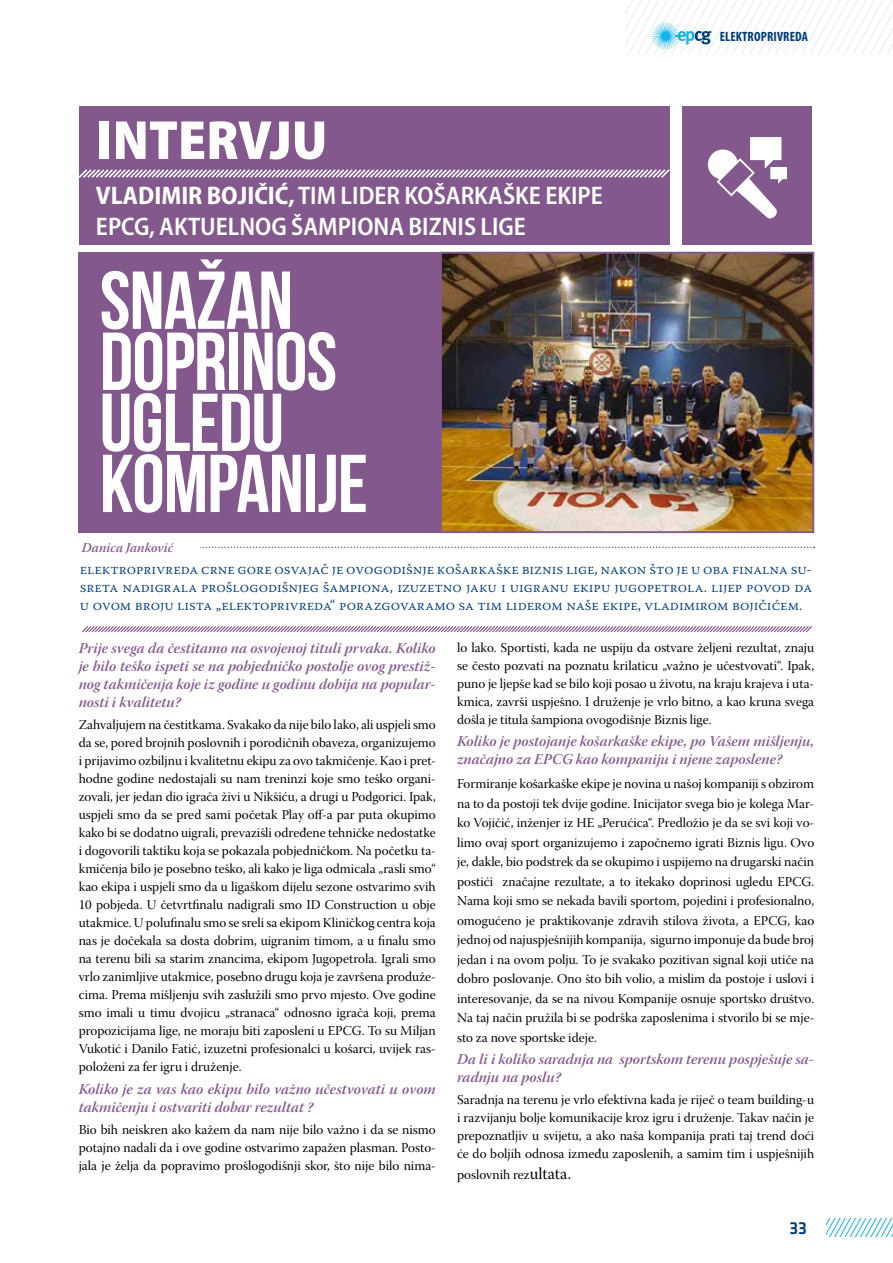
<style>
.page{position:relative;width:893px;height:1263px;background:#fff}
.page>*{position:absolute;margin:0;border:0;box-sizing:border-box;transform-origin:0 0}
.t1{font:700 81.9px/61.1px "Bebas Neue";letter-spacing:-.01em;color:#fff}
.t2{font:900 semi-condensed 55.5px "Myriad Pro";color:#fff}
.t3{font:600 semi-condensed 25.5px/30.6px "Myriad Pro";color:#fff}
.t4{font:500 18px "Klavika";color:#003d79}
.t5{font:15px/18px "Warnock Pro Semibold It Subh";color:#83598d}
.t6{font:300 15px/18px "Warnock Pro";color:#003d79;text-align:justify}
.t7{font:13.5px/18px "Warnock Pro Subh";color:#000;text-align:justify}
.t8{font:700 condensed 13.5px "Myriad Pro";letter-spacing:.01em;color:#003d79}
.t9{font:13.5px "Warnock Pro Semibold It Subh";color:#83598d}
.s1{font-weight:700}
.s2{font-size:16.5px}
</style>
<div class="page">
<svg style="left:625px;top:0;width:268px;height:54px"></svg>
<svg style="left:826px;top:1219px;width:67px;height:17px"></svg>
<div style="left:79px;top:253px;width:735px;height:280px;background:#83598d"></div>
<div style="left:79px;top:106px;width:591px;height:139px;background:#83598d"></div>
<svg style="left:79px;top:169px;width:591px;height:9px"></svg>
<svg style="left:200px;top:547px;width:614px;height:1px"></svg>
<div style="left:683px;top:106px;width:129px;height:139px;background:#83598d"></div>
<svg style="left:708px;top:137px;width:79px;height:82px"></svg>
<svg style="left:82px;top:626px;width:730px;height:7px"></svg>
<img style="left:443px;top:255px;width:368px;height:275px">
<div style="left:440px;top:252px;width:374px;height:281px;border:2px solid #83598d"></div>
<h2 class="t2" style="left:96px;top:109px;width:233px">INTERVJU</h2>
<h3 class="t3" style="left:96px;top:181px;width:508px"><span class="s1">VLADIMIR BOJIČIĆ,</span> TIM LIDER KOŠARKAŠKE EKIPE<br>EPCG, AKTUELNOG ŠAMPIONA BIZNIS LIGE</h3>
<h1 class="t1" style="left:100px;top:269px;width:270px">SNAŽAN<br>DOPRINOS<br>UGLEDU<br>KOMPANIJE</h1>
<p class="t9" style="left:82px;top:539px;width:93px">Danica Janković</p>
<p class="t8" style="left:720px;top:28px;width:90px">ELEKTROPRIVREDA</p>
<p class="t6" style="left:80px;top:560px;width:734px">Elektroprivreda Crne Gore osvajač je ovogodišnje košarkaške Biznis lige, nakon što je u oba finalna su&shy;sreta nadigrala prošlogodišnjeg šampiona, izuzetno jaku i uigranu ekipu Jugopetrola. Lijep povod da u ovom broju lista „Elektoprivreda“ porazgovaramo sa tim liderom naše ekipe, Vladimirom Bojičićem.</p>
<p class="t7" style="left:457px;top:640px;width:359px">lo lako. Sportisti, kada ne uspiju da ostvare željeni rezultat, znaju se često pozvati na poznatu krilaticu „važno je učestvovati“. Ipak, puno je ljepše kad se bilo koji posao u životu, na kraju krajeva i uta&shy;kmica, završi uspješno. I druženje je vrlo bitno, a kao kruna svega došla je titula šampiona ovogodišnje Biznis lige.</p>
<p class="t5" style="left:457px;top:732px;width:359px">Koliko je postojanje košarkaške ekipe, po Vašem mišljenju, značajno za EPCG kao kompaniju i njene zaposlene?</p>
<p class="t7" style="left:457px;top:775px;width:359px;line-height:19.5px">Formiranje košarkaške ekipe je novina u našoj kompaniji s obzirom na to da postoji tek dvije godine. Inicijator svega bio je kolega Mar&shy;ko Vojičić, inženjer iz HE „Perućica“. Predložio je da se svi koji vo&shy;limo ovaj sport organizujemo i započnemo igrati Biznis ligu. Ovo je, dakle, bio podstrek da se okupimo i uspijemo na drugarski način postići značajne rezultate, a to itekako doprinosi ugledu EPCG.<br>Nama koji smo se nekada bavili sportom, pojedini i profesionalno, omogućeno je praktikovanje zdravih stilova života, a EPCG, kao jednoj od najuspješnijih kompanija, sigurno imponuje da bude broj jedan i na ovom polju. To je svakako pozitivan signal koji utiče na dobro poslovanje. Ono što bih volio, a mislim da postoje i uslovi i interesovanje, da se na nivou Kompanije osnuje sportsko društvo.<br>Na taj način pružila bi se podrška zaposlenima i stvorilo bi se mje&shy;sto za nove sportske ideje.</p>
<p class="t5" style="left:457px;top:1050px;width:359px">Da li i koliko saradnja na sportskom terenu pospješuje sa&shy;radnju na poslu?</p>
<p class="t7" style="left:457px;top:1092px;width:359px">Saradnja na terenu je vrlo efektivna kada je riječ o team building-u i razvijanju bolje komunikacije kroz igru i druženje. Takav način je prepoznatljiv u svijetu, a ako naša kompanija prati taj trend doći će do boljih odnosa između zaposlenih, a samim tim i uspješnijih</p>
<p class="t7" style="left:457px;top:1167px;width:116px">poslovnih rez<span class="s2">ultata.</span></p>
<p class="t5" style="left:79px;top:639px;width:359px;text-align:justify">Prije svega da čestitamo na osvojenoj tituli prvaka. Koliko je bilo teško ispeti se na pobjedničko postolje ovog prestiž&shy;nog takmičenja koje iz godine u godinu dobija na popular&shy;nosti i kvalitetu?</p>
<p class="t7" style="left:79px;top:718px;width:359px">Zahvaljujem na čestitkama. Svakako da nije bilo lako, ali uspjeli smo da se, pored brojnih poslovnih i porodičnih obaveza, organizujemo i prijavimo ozbiljnu i kvalitetnu ekipu za ovo takmičenje. Kao i pret&shy;hodne godine nedostajali su nam treninzi koje smo teško organi&shy;zovali, jer jedan dio igrača živi u Nikšiću, a drugi u Podgorici. Ipak, uspjeli smo da se pred sami početak Play off-a par puta okupimo kako bi se dodatno uigrali, prevazišli određene tehničke nedostatke i dogovorili taktiku koja se pokazala pobjedničkom. Na početku ta&shy;kmičenja bilo je posebno teško, ali kako je liga odmicala „rasli smo“ kao ekipa i uspjeli smo da u ligaškom dijelu sezone ostvarimo svih 10 pobjeda. U četvrtfinalu nadigrali smo ID Construction u obje utakmice. U polufinalu smo se sreli sa ekipom Kliničkog centra koja nas je dočekala sa dosta dobrim, uigranim timom, a u finalu smo na terenu bili sa starim znancima, ekipom Jugopetrola. Igrali smo vrlo zanimljive utakmice, posebno drugu koja je završena produže&shy;cima. Prema mišljenju svih zaslužili smo prvo mjesto. Ove godine smo imali u timu dvojicu „stranaca“ odnosno igrača koji, prema propozicijama lige, ne moraju biti zaposleni u EPCG. To su Miljan Vukotić i Danilo Fatić, izuzetni profesionalci u košarci, uvijek ras&shy;položeni za fer igru i druženje.</p>
<p class="t5" style="left:79px;top:1079px;width:359px">Koliko je za vas kao ekipu bilo važno učestvovati u ovom takmičenju i ostvariti dobar rezultat ?</p>
<p class="t7" style="left:79px;top:1122px;width:359px">Bio bih neiskren ako kažem da nam nije bilo važno i da se nismo potajno nadali da i ove godine ostvarimo zapažen plasman. Posto&shy;jala je želja da popravimo prošlogodišnji skor, što nije bilo nima-</p>
<h3 class="t4" style="left:789px;top:1218px;width:19px">33</h3>
</div>
